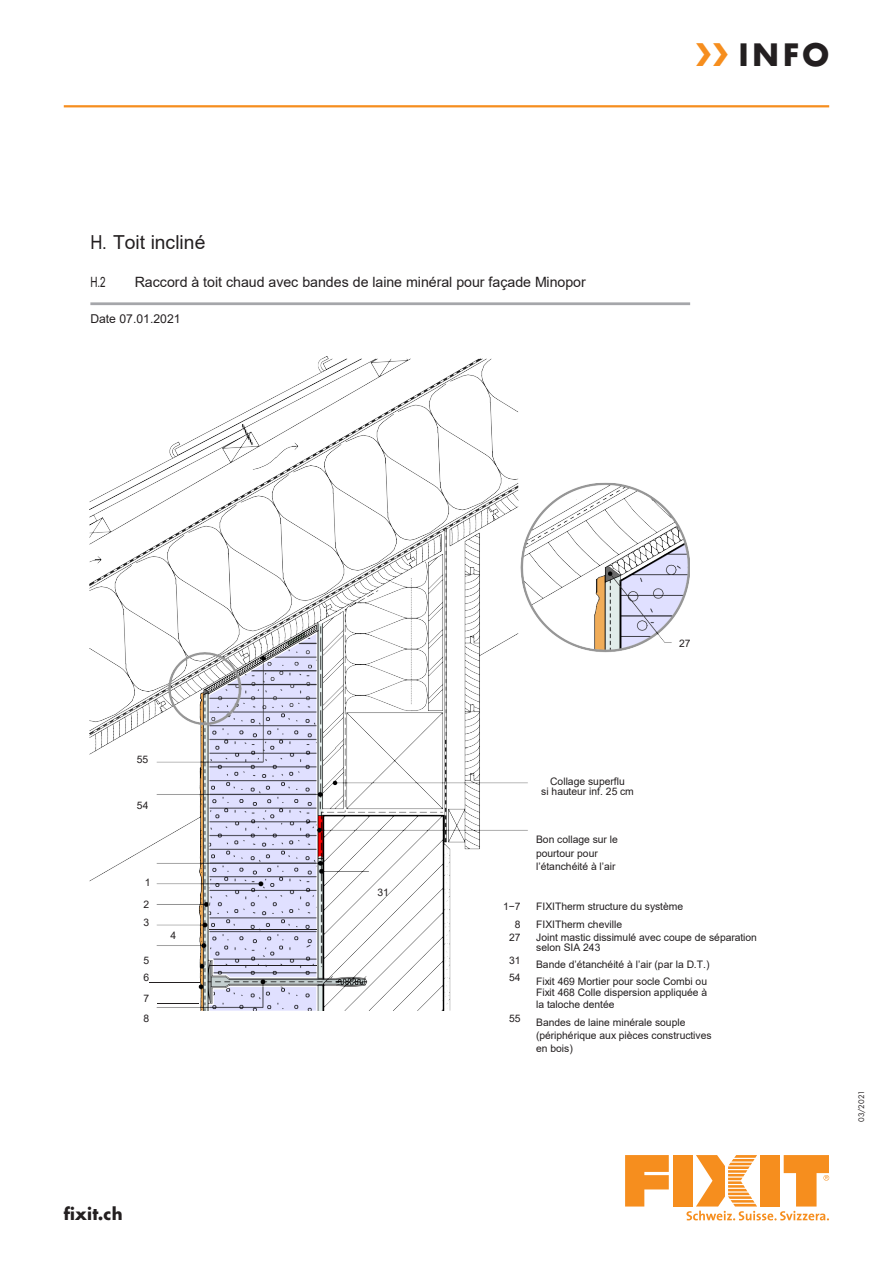
<style>
.page{position:relative;width:893px;height:1263px;background:#fff}
.page>*{position:absolute;margin:0;border:0;box-sizing:border-box;transform-origin:0 0}
.t1{font:700 30px "Futura Std";color:#231f20}
.t2{font:19.35px "Arial";color:#231f20;scale:.86 1}
.t3{font:700 16.5px "Futura Std";color:#231f20}
.t4{font:14.25px "Arial";color:#231f20}
.t5{font:14.25px "Arial";color:#231f20;scale:.7 1}
.t6{font:12.15px "Arial";color:#231f20}
.t7{font:10.35px/13.5px "Arial";letter-spacing:-.005em;color:#231f20}
.Inseratenummer{font:7.5px "Futura Std";letter-spacing:.01em;color:#231f20}
.s1{color:#f68e1e}
</style>
<div class="page">
<hr style="left:64px;top:105px;width:765px;height:2px;background:#f68e1e">
<svg style="left:625px;top:1155px;width:44px;height:51px"></svg>
<div style="left:673px;top:1155px;width:20px;height:51px;background:#f68e1e"></div>
<svg style="left:686px;top:1155px;width:143px;height:65px"></svg>
<img style="left:89px;top:356px;width:601px;height:654px">
<hr style="left:209px;top:929px;width:108px;height:1px;background:#231f20">
<hr style="left:209px;top:965px;width:108px;height:1px;background:#231f20">
<hr style="left:149px;top:982px;width:51px;height:1px;background:#231f20">
<hr style="left:158px;top:1003px;width:41px;height:1px;background:#231f20">
<hr style="left:90px;top:302px;width:600px;height:3px;background:#a5a6aa">
<p class="t2" style="left:90px;top:228px;width:135px">H. Toit incliné</p>
<p class="t5" style="left:90px;top:273px;width:23px">H.2</p>
<p class="t4" style="left:135px;top:273px;width:453px">Raccord à toit chaud avec bandes de laine minéral pour façade Minopor</p>
<p class="t6" style="left:90px;top:310px;width:92px">Date 07.01.2021</p>
<h1 class="t1" style="left:695px;top:34px;width:135px"><span class="s1">❯❯</span> INFO</h1>
<p class="t7" style="left:137px;top:752px;width:13px">55</p>
<p class="t7" style="left:137px;top:799px;width:13px">54</p>
<p class="t7" style="left:145px;top:875px;width:7px">1</p>
<p class="t7" style="left:377px;top:885px;width:13px">31</p>
<p class="t7" style="left:679px;top:636px;width:13px">27</p>
<p class="t7" style="left:541px;top:776px;width:94px;line-height:10.5px;text-align:center">Collage superflu<br>si hauteur inf. 25 cm</p>
<p class="t7" style="left:536px;top:833px;width:83px">Bon collage sur le pourtour pour l’étanchéité à l’air</p>
<p class="t7" style="left:143px;top:897px;width:7px">2</p>
<p class="t7" style="left:503px;top:899px;width:19px">1−7</p>
<p class="t7" style="left:536px;top:899px;width:149px">FIXITherm structure du système</p>
<p class="t7" style="left:143px;top:916px;width:7px">3</p>
<p class="t7" style="left:515px;top:918px;width:7px">8</p>
<p class="t7" style="left:536px;top:918px;width:87px">FIXITherm cheville</p>
<p class="t7" style="left:170px;top:929px;width:7px">4</p>
<p class="t7" style="left:509px;top:931px;width:13px">27</p>
<p class="t7" style="left:536px;top:932px;width:222px;line-height:9.6px">Joint mastic dissimulé avec coupe de séparation selon SIA 243</p>
<p class="t7" style="left:143px;top:953px;width:7px">5</p>
<p class="t7" style="left:509px;top:953px;width:13px">31</p>
<p class="t7" style="left:143px;top:971px;width:7px">6</p>
<p class="t7" style="left:509px;top:971px;width:13px">54</p>
<p class="t7" style="left:143px;top:987px;width:7px;line-height:20.9px">7<br>8</p>
<p class="t7" style="left:536px;top:955px;width:175px;line-height:17.1px">Bande d’étanchéité à l’air (par la D.T.)<br>Fixit 469 Mortier pour socle Combi ou</p>
<p class="t7" style="left:536px;top:987px;width:173px;line-height:11.9px">Fixit 468 Colle dispersion appliquée à la taloche dentée</p>
<p class="t7" style="left:536px;top:1015px;width:177px">Bandes de laine minérale souple (périphérique aux pièces constructives en bois)</p>
<p class="t7" style="left:509px;top:1012px;width:13px">55</p>
<h3 class="t3" style="left:64px;top:1203px;width:60px">fixit.ch</h3>
<p class="Inseratenummer" style="left:857px;top:1122px;width:33px;rotate:-90deg">03/2021</p>
</div>
